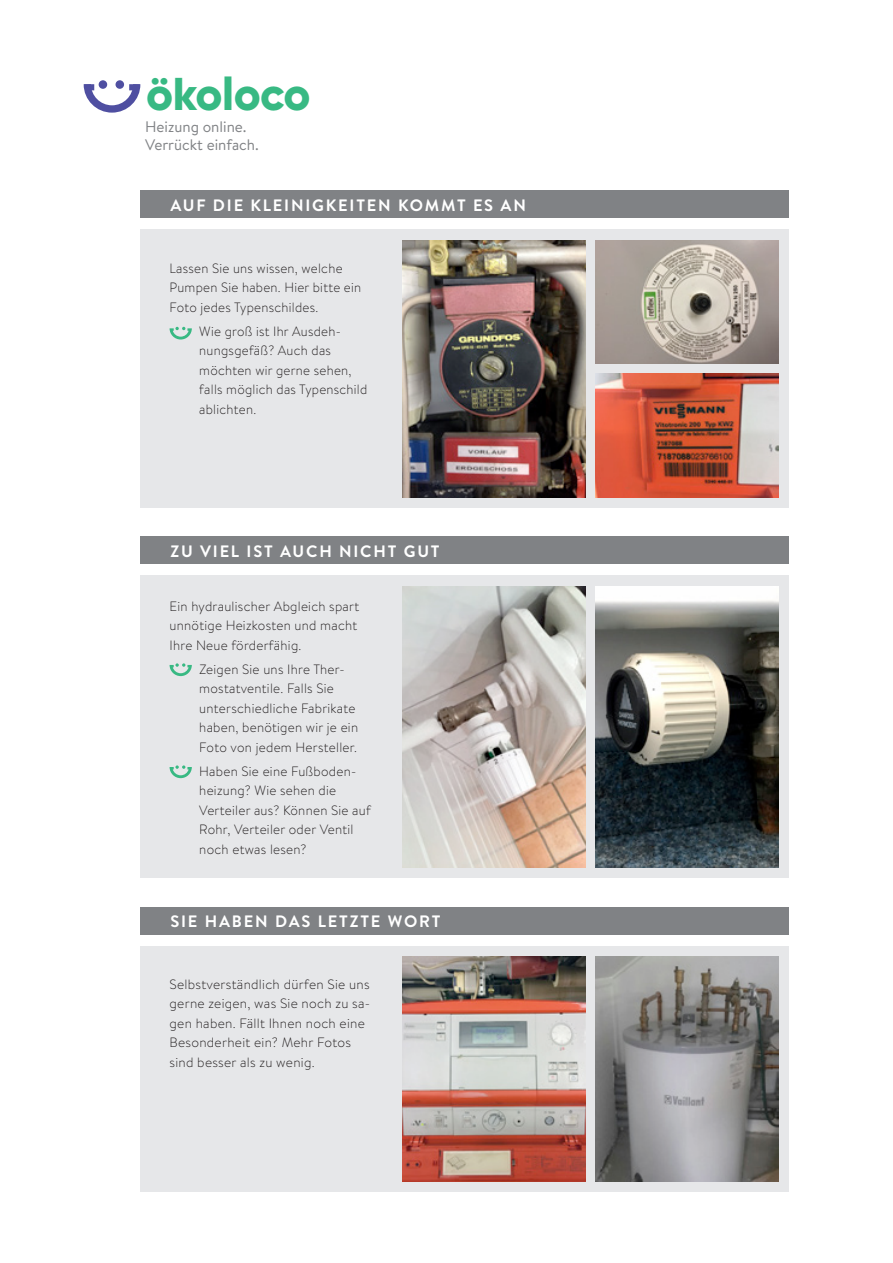
<style>
.page{position:relative;width:893px;height:1263px;background:#fff}
.page>*{position:absolute;margin:0;border:0;box-sizing:border-box;transform-origin:0 0}
.t1{font:800 45.9px "Gilroy";letter-spacing:-.01em;color:#38b983}
.t2{font:700 16.5px "Brandon Text";letter-spacing:.11em;color:#fff}
.t3{font:15.3px/18.3px "Brandon Text";color:#808285}
.t4{font:300 13.5px/19.5px "Brandon Text";letter-spacing:.02em;color:#231f20}
</style>
<div class="page">
<svg style="left:83px;top:80px;width:58px;height:33px"></svg>
<div style="left:140px;top:190px;width:649px;height:28px;background:#808285"></div>
<div style="left:140px;top:536px;width:649px;height:28px;background:#808285"></div>
<div style="left:140px;top:230px;width:649px;height:278px;background:#e6e7e9"></div>
<div style="left:140px;top:576px;width:649px;height:302px;background:#e6e7e9"></div>
<img style="left:596px;top:586px;width:183px;height:282px">
<img style="left:403px;top:586px;width:183px;height:282px">
<img style="left:403px;top:240px;width:183px;height:257px">
<img style="left:596px;top:240px;width:183px;height:123px">
<img style="left:596px;top:374px;width:183px;height:123px">
<div style="left:140px;top:907px;width:649px;height:27px;background:#808285"></div>
<div style="left:140px;top:946px;width:649px;height:246px;background:#e6e7e9"></div>
<img style="left:596px;top:956px;width:183px;height:225px">
<img style="left:403px;top:956px;width:183px;height:225px">
<svg style="left:170px;top:327px;width:22px;height:12px"></svg>
<svg style="left:170px;top:663px;width:22px;height:13px"></svg>
<svg style="left:170px;top:765px;width:22px;height:13px"></svg>
<h1 class="t1" style="left:146px;top:65px;width:166px">ökoloco</h1>
<p class="t3" style="left:145px;top:117px;width:115px">Heizung online.<br>Verrückt einfach.</p>
<p class="t2" style="left:170px;top:194px;width:357px">AUF DIE KLEINIGKEITEN KOMMT ES AN</p>
<p class="t4" style="left:170px;top:258px;width:193px">Lassen Sie uns wissen, welche<br>Pumpen Sie haben. Hier bitte ein<br>Foto jedes Typenschildes.</p>
<p class="t4" style="left:199px;top:321px;width:170px">Wie groß ist Ihr Ausdeh&shy;nungsgefäß? Auch das möchten wir gerne sehen, falls möglich das Typenschild ablichten.</p>
<p class="t2" style="left:170px;top:540px;width:271px">ZU VIEL IST AUCH NICHT GUT</p>
<p class="t4" style="left:170px;top:596px;width:191px">Ein hydraulischer Abgleich spart unnötige Heizkosten und macht<br>Ihre Neue förderfähig.</p>
<p class="t4" style="left:199px;top:659px;width:160px">Zeigen Sie uns Ihre Ther&shy;mostatventile. Falls Sie unterschiedliche Fabrikate haben, benötigen wir je ein<br>Foto von jedem Hersteller.</p>
<p class="t4" style="left:199px;top:761px;width:173px">Haben Sie eine Fußboden&shy;heizung? Wie sehen die<br>Verteiler aus? Können Sie auf<br>Rohr, Verteiler oder Ventil noch etwas lesen?</p>
<p class="t2" style="left:170px;top:910px;width:272px">SIE HABEN DAS LETZTE WORT</p>
<p class="t4" style="left:170px;top:974px;width:202px">Selbstverständlich dürfen Sie uns gerne zeigen, was Sie noch zu sa&shy;gen haben. Fällt Ihnen noch eine<br>Besonderheit ein? Mehr Fotos sind besser als zu wenig.</p>
</div>
